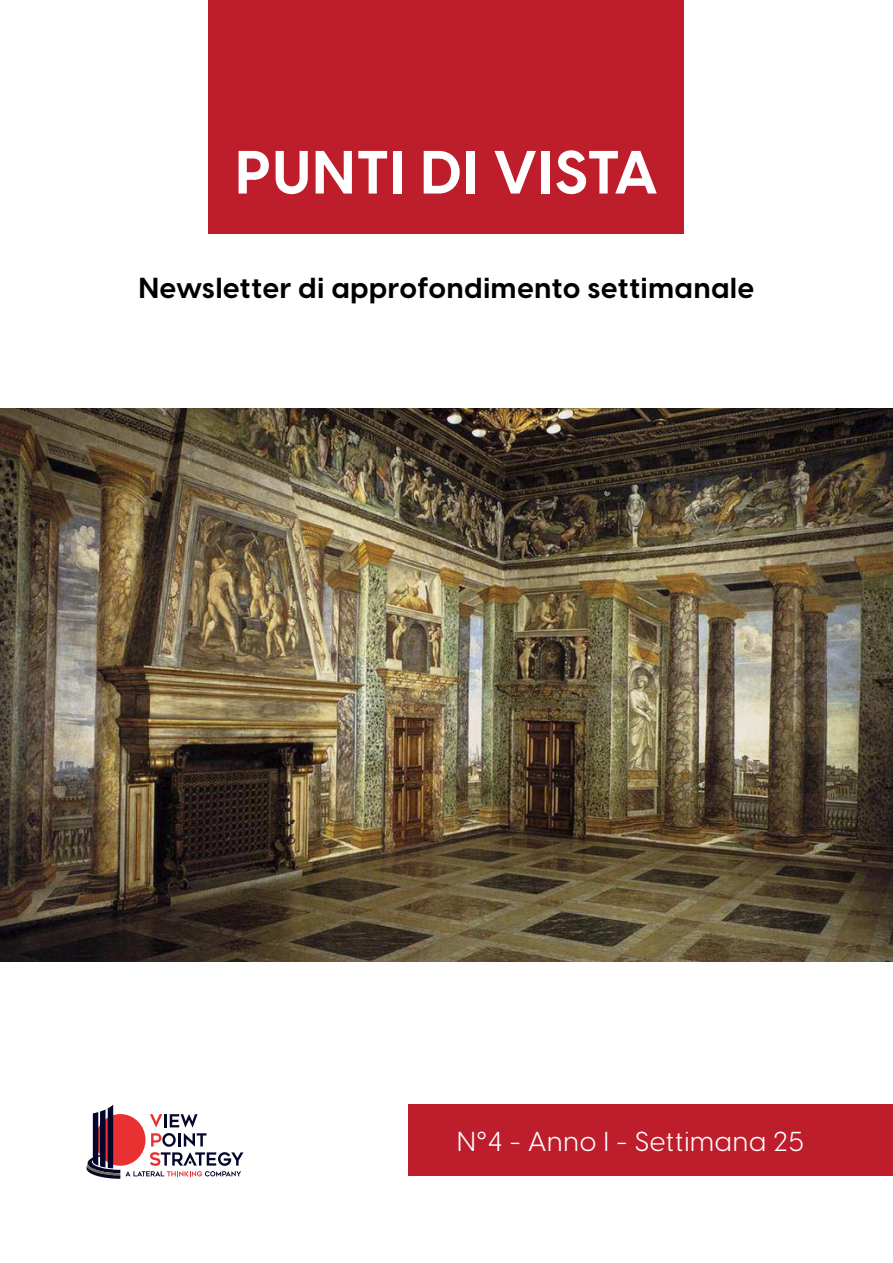
<style>
.page{position:relative;width:893px;height:1263px;background:#fff}
.page>*{position:absolute;margin:0;border:0;box-sizing:border-box;transform-origin:0 0}
.Titolo_copertina{font:700 60px "Visby CF";letter-spacing:.03em;color:#fff}
.Titolo_copertina-2{font:700 28.5px "Visby CF";letter-spacing:.03em;color:#000001}
.titolo{font:27px "Visby CF";letter-spacing:.03em;color:#fff}
</style>
<div class="page">
<div style="left:208px;top:0;width:476px;height:234px;background:#be1d2c"></div>
<div style="left:408px;top:1104px;width:485px;height:72px;background:#be1d2c"></div>
<svg style="left:86px;top:1104px;width:157px;height:75px"></svg>
<img style="left:0;top:408px;width:893px;height:554px">
<p class="Titolo_copertina" style="left:235px;top:134px;width:423px">PUNTI DI VISTA</p>
<p class="Titolo_copertina-2" style="left:139px;top:270px;width:617px">Newsletter di approfondimento settimanale</p>
<p class="titolo" style="left:457px;top:1125px;width:348px">N°4 - Anno I - Settimana 25</p>
</div>
